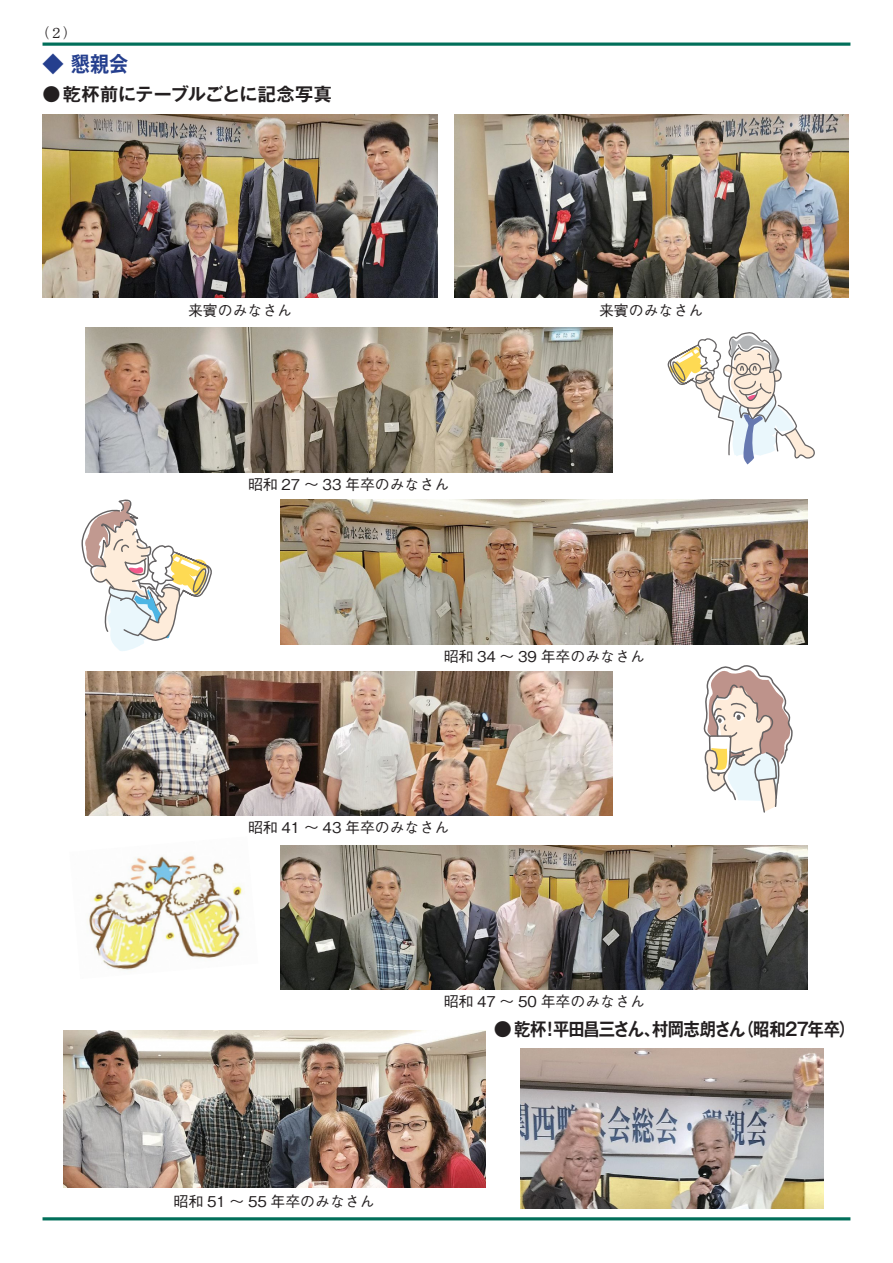
<style>
.page{position:relative;width:893px;height:1263px;background:#fff}
.page>*{position:absolute;margin:0;border:0;box-sizing:border-box;transform-origin:0 0}
.t1{font:700 21.3px "Gothic MB101 Pro De";color:#253f8e}
.t2{font:700 18px "Gothic MB101 Pro De";letter-spacing:-.04em;color:#231f20}
.t3{font:700 18px "Gothic MB101 Pro De";letter-spacing:.005em;color:#231f20}
.t4{font:500 14.85px "Gothic BBB Pro";color:#231f20}
.t5{font:700 13.8px "Futo Min A101 Pro";color:#231f20}
</style>
<div class="page">
<hr style="left:43px;top:1217px;width:807px;height:3px;background:#016f5a">
<hr style="left:43px;top:43px;width:807px;height:3px;background:#016f5a">
<img style="left:43px;top:114px;width:394px;height:183px">
<img style="left:455px;top:114px;width:394px;height:183px">
<img style="left:85px;top:328px;width:527px;height:144px">
<img style="left:281px;top:500px;width:527px;height:144px">
<img style="left:85px;top:671px;width:527px;height:145px">
<img style="left:281px;top:845px;width:527px;height:145px">
<img style="left:63px;top:1030px;width:422px;height:158px">
<img style="left:521px;top:1048px;width:303px;height:161px">
<img style="left:87px;top:855px;width:158px;height:115px">
<svg style="left:667px;top:332px;width:148px;height:132px"></svg>
<svg style="left:81px;top:499px;width:131px;height:152px"></svg>
<svg style="left:703px;top:665px;width:90px;height:148px"></svg>
<p class="t5" style="left:36px;top:22px;width:43px">（２）</p>
<h1 class="t1" style="left:43px;top:46px;width:87px">◆ 懇親会</h1>
<p class="t3" style="left:43px;top:80px;width:291px">●乾杯前にテーブルごとに記念写真</p>
<p class="t4" style="left:188px;top:299px;width:106px">来賓のみなさん</p>
<p class="t4" style="left:599px;top:299px;width:106px">来賓のみなさん</p>
<p class="t4" style="left:248px;top:472px;width:203px">昭和 27 ～ 33 年卒のみなさん</p>
<p class="t4" style="left:444px;top:644px;width:203px">昭和 34 ～ 39 年卒のみなさん</p>
<p class="t4" style="left:248px;top:815px;width:203px">昭和 41 ～ 43 年卒のみなさん</p>
<p class="t4" style="left:444px;top:989px;width:203px">昭和 47 ～ 50 年卒のみなさん</p>
<p class="t4" style="left:174px;top:1189px;width:203px">昭和 51 ～ 55 年卒のみなさん</p>
<p class="t2" style="left:494px;top:1014px;width:363px">● 乾杯！平田昌三さん、村岡志朗さん（昭和27年卒）</p>
</div>
